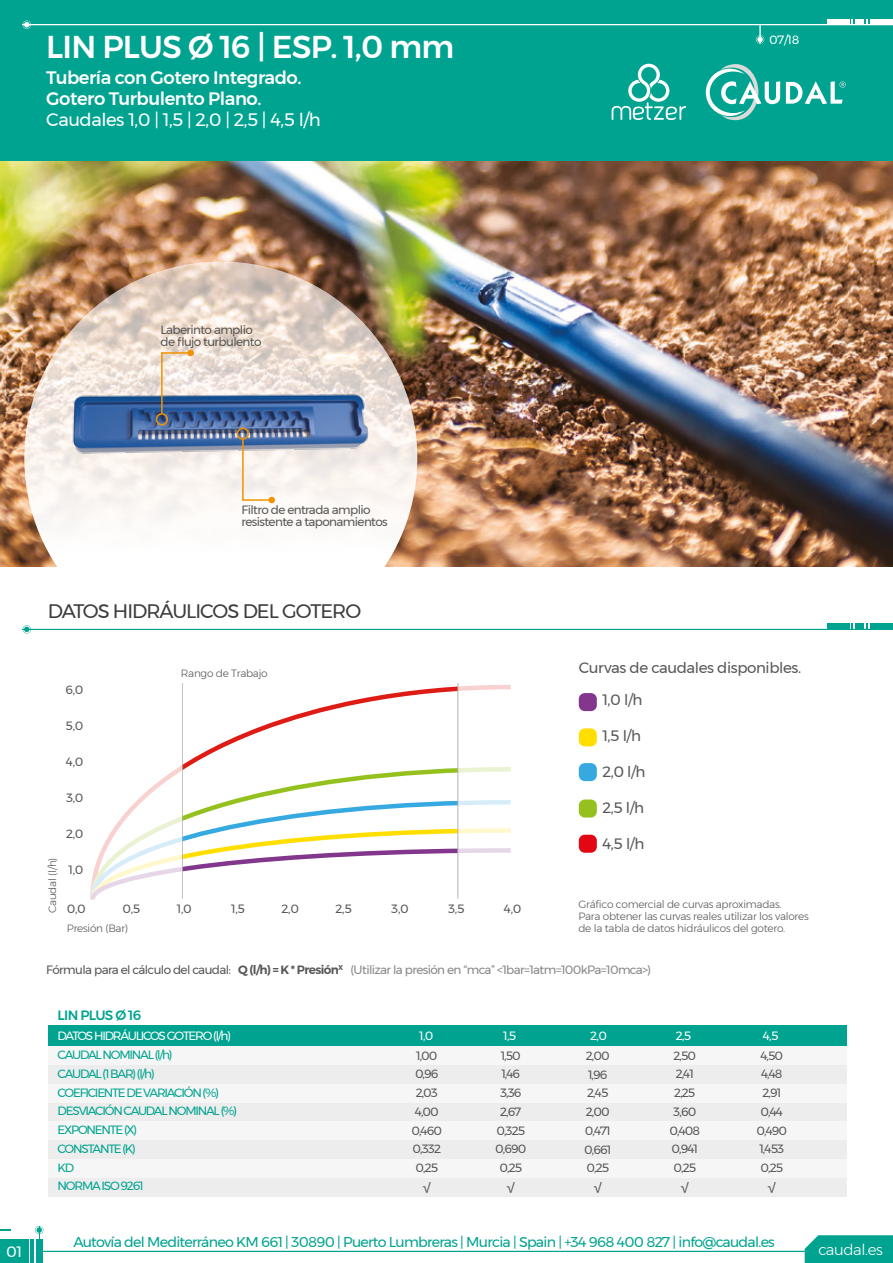
<style>
.page{position:relative;width:893px;height:1263px;background:#fff}
.page>*{position:absolute;margin:0;border:0;box-sizing:border-box;transform-origin:0 0}
.t1{font:500 31.5px "Montserrat";letter-spacing:-.025em;color:#fff}
.t2{font:19.5px "Montserrat";letter-spacing:-.05em;color:#3c3c3b}
.t3{font:500 18px/21px "Montserrat";letter-spacing:-.025em;color:#fff}
.t4{font:18px "Montserrat";letter-spacing:-.025em;color:#fff}
.t5{font:15px "Montserrat";letter-spacing:-.025em;color:#575756}
.t6{font:300 15px "Montserrat";letter-spacing:-.025em;color:#fff}
.t7{font:15px "Montserrat";color:#fff}
.t8{font:14.25px "Montserrat";letter-spacing:-.05em;color:#00a390}
.t9{font:500 13.5px "Montserrat";letter-spacing:-.05em;color:#00a390}
.t10{font:12px/18.8px "Montserrat";letter-spacing:-.075em;color:#575756;text-align:center}
.t11{font:12px/18.8px "Montserrat";letter-spacing:-.1em;color:#00a390}
.t12{font:12px/12px "Montserrat";letter-spacing:-.05em;color:#575756}
.t13{font:12px "Montserrat";letter-spacing:-.05em;color:#878787}
.t14{font:12px "Montserrat";letter-spacing:-.1em;color:#fff}
.t15{font:300 10.5px/12px "Montserrat";letter-spacing:-.025em;color:#575756}
.s1{color:#575756}
.s2{font-weight:600;color:#575756}
</style>
<div class="page">
<img style="left:0;top:161px;width:893px;height:405px">
<svg style="left:24px;top:262px;width:393px;height:392px"></svg>
<div style="left:0;top:0;width:893px;height:161px;background:#00a390"></div>
<hr style="left:23px;top:24px;width:870px;height:1px;background:#fff">
<svg style="left:23px;top:21px;width:8px;height:8px"></svg>
<div style="left:827px;top:19px;width:22px;height:6px;background:#fff"></div>
<div style="left:855px;top:19px;width:9px;height:6px;background:#fff"></div>
<div style="left:870px;top:19px;width:23px;height:6px;background:#fff"></div>
<svg style="left:706px;top:64px;width:74px;height:56px"></svg>
<svg style="left:786px;top:81px;width:60px;height:23px"></svg>
<svg style="left:756px;top:25px;width:8px;height:19px"></svg>
<svg style="left:805px;top:1235px;width:88px;height:28px;background:#0ba794"></svg>
<div style="left:0;top:1240px;width:29px;height:23px;background:#00a390"></div>
<div style="left:36px;top:1240px;width:7px;height:23px;background:#00a390"></div>
<hr style="left:30px;top:1240px;width:4px;height:23px;background:#00a390">
<svg style="left:35px;top:1226px;width:8px;height:14px"></svg>
<hr style="left:40px;top:1251px;width:767px;height:1px;background:#00a390">
<div style="left:827px;top:623px;width:22px;height:6px;background:#00a390"></div>
<div style="left:855px;top:623px;width:9px;height:6px;background:#00a390"></div>
<div style="left:870px;top:623px;width:23px;height:6px;background:#00a390"></div>
<svg style="left:866px;top:623px;width:2px;height:6px"></svg>
<svg style="left:612px;top:64px;width:74px;height:56px"></svg>
<hr style="left:23px;top:629px;width:870px;height:1px;background:#00a390">
<svg style="left:23px;top:625px;width:8px;height:8px"></svg>
<div style="left:48px;top:1159px;width:798px;height:19px;background:#f6f6f6"></div>
<div style="left:48px;top:1178px;width:799px;height:18px;background:#ededed"></div>
<div style="left:48px;top:1025px;width:798px;height:21px;background:#00a390"></div>
<div style="left:48px;top:1046px;width:798px;height:19px;background:#f6f6f6"></div>
<div style="left:48px;top:1065px;width:798px;height:19px;background:#ededed"></div>
<div style="left:48px;top:1084px;width:798px;height:19px;background:#f6f6f6"></div>
<div style="left:48px;top:1103px;width:798px;height:18px;background:#ededed"></div>
<div style="left:48px;top:1121px;width:798px;height:19px;background:#f6f6f6"></div>
<div style="left:48px;top:1140px;width:798px;height:19px;background:#ededed"></div>
<img style="left:62px;top:387px;width:311px;height:71px">
<div style="left:156px;top:413px;width:12px;height:12px;border:2px solid #f39200;border-radius:50%"></div>
<svg style="left:160px;top:351px;width:30px;height:64px"></svg>
<div style="left:187px;top:350px;width:7px;height:6px;background:#f39200;border-radius:50%"></div>
<div style="left:237px;top:428px;width:12px;height:12px;border:2px solid #f39200;border-radius:50%"></div>
<svg style="left:241px;top:437px;width:30px;height:65px"></svg>
<div style="left:268px;top:497px;width:7px;height:6px;background:#f39200;border-radius:50%"></div>
<div style="left:579px;top:693px;width:18px;height:18px;background:#82368c;border-radius:6px"></div>
<div style="left:579px;top:728px;width:18px;height:18px;background:#ffde00;border-radius:6px"></div>
<div style="left:579px;top:763px;width:18px;height:18px;background:#36a9e1;border-radius:6px"></div>
<div style="left:579px;top:799px;width:18px;height:18px;background:#95c11f;border-radius:6px"></div>
<div style="left:579px;top:835px;width:18px;height:18px;background:#e30613;border-radius:6px"></div>
<svg style="left:183px;top:686px;width:274px;height:79px"></svg>
<svg style="left:183px;top:765px;width:274px;height:33px"></svg>
<svg style="left:182px;top:798px;width:276px;height:101px"></svg>
<hr style="left:182px;top:683px;width:1px;height:215px;background:#b3b2b2">
<hr style="left:457px;top:683px;width:1px;height:215px;background:#b3b2b2">
<h1 class="t1" style="left:46px;top:23px;width:409px">LIN PLUS Ø 16 | ESP. 1,0 mm</h1>
<h3 class="t3" style="left:46px;top:67px;width:257px">Tubería con Gotero Integrado.<br>Gotero Turbulento Plano.</h3>
<h3 class="t4" style="left:46px;top:106px;width:276px">Caudales 1,0 | 1,5 | 2,0 | 2,5 | 4,5 l/h</h3>
<p class="t14" style="left:769px;top:30px;width:32px">07/18</p>
<p class="t12" style="left:160px;top:323px;width:102px">Laberinto amplio de flujo turbulento</p>
<p class="t12" style="left:242px;top:503px;width:148px">Filtro de entrada amplio resistente a taponamientos</p>
<h2 class="t2" style="left:48px;top:596px;width:315px">DATOS HIDRÁULICOS DEL GOTERO</h2>
<p class="t15" style="left:46px;top:913px;width:57px;rotate:-90deg">Caudal (l/h)</p>
<p class="t12" style="left:65px;top:684px;width:20px">6,0</p>
<p class="t12" style="left:66px;top:720px;width:19px">5,0</p>
<p class="t12" style="left:66px;top:756px;width:19px">4,0</p>
<p class="t12" style="left:66px;top:792px;width:19px">3,0</p>
<p class="t12" style="left:66px;top:828px;width:19px">2,0</p>
<p class="t12" style="left:69px;top:864px;width:16px">1,0</p>
<p class="t15" style="left:181px;top:667px;width:88px">Rango de Trabajo</p>
<p class="t12" style="left:67px;top:903px;width:20px">0,0</p>
<p class="t12" style="left:122px;top:903px;width:19px">0,5</p>
<p class="t12" style="left:177px;top:903px;width:16px">1,0</p>
<p class="t12" style="left:231px;top:903px;width:15px">1,5</p>
<p class="t12" style="left:282px;top:903px;width:19px">2,0</p>
<p class="t12" style="left:336px;top:903px;width:18px">2,5</p>
<p class="t12" style="left:391px;top:903px;width:19px">3,0</p>
<p class="t12" style="left:448px;top:903px;width:18px">3,5</p>
<p class="t12" style="left:504px;top:903px;width:19px">4,0</p>
<p class="t15" style="left:67px;top:922px;width:63px">Presión (Bar)</p>
<p class="t5" style="left:579px;top:656px;width:224px">Curvas de caudales disponibles.</p>
<p class="t5" style="left:602px;top:688px;width:42px">1,0 l/h</p>
<p class="t5" style="left:602px;top:724px;width:40px">1,5 l/h</p>
<p class="t5" style="left:602px;top:760px;width:45px">2,0 l/h</p>
<p class="t5" style="left:602px;top:796px;width:43px">2,5 l/h</p>
<p class="t5" style="left:602px;top:832px;width:43px">4,5 l/h</p>
<p class="t15" style="left:578px;top:898px;width:232px">Gráfico comercial de curvas aproximadas.<br>Para obtener las curvas reales utilizar los valores de la tabla de datos hidráulicos del gotero.</p>
<p class="t13" style="left:46px;top:960px;width:606px"><span class="s1">Fórmula para el cálculo del caudal:</span> <span class="s2">Q (l/h) = K * Presión</span><sup>X</sup> (Utilizar la presión en “mca” &lt;1bar=1atm=100kPa=10mca&gt;)</p>
<p class="t9" style="left:58px;top:1005px;width:85px">LIN PLUS Ø 16</p>
<p class="t14" style="left:58px;top:1027px;width:175px">DATOS HIDRÁULICOS GOTERO (l/h)</p>
<p class="t11" style="left:58px;top:1045px;width:181px">CAUDAL NOMINAL (l/h)<br>CAUDAL (1 BAR) (l/h)<br>COEFICIENTE DE VARIACIÓN (%)<br>DESVIACIÓN CAUDAL NOMINAL (%)<br>EXPONENTE (X)<br>CONSTANTE (K)<br>KD<br>NORMA ISO 9261</p>
<p class="t14" style="left:419px;top:1027px;width:16px">1,0</p>
<p class="t10" style="left:411px;top:1046px;width:32px">1,00<br>0,96<br>2,03<br>4,00<br>0,460<br>0,332<br>0,25 √</p>
<p class="t14" style="left:503px;top:1027px;width:15px">1,5</p>
<p class="t10" style="left:495px;top:1046px;width:33px">1,50<br>1,46<br>3,36<br>2,67<br>0,325<br>0,690<br>0,25 √</p>
<p class="t14" style="left:590px;top:1027px;width:18px">2,0</p>
<p class="t14" style="left:676px;top:1027px;width:17px">2,5</p>
<p class="t14" style="left:763px;top:1027px;width:17px">4,5</p>
<p class="t10" style="left:584px;top:1046px;width:29px">2,00<br>1,96<br>2,45<br>2,00<br>0,471<br>0,661<br>0,25 √</p>
<p class="t10" style="left:669px;top:1046px;width:32px">2,50<br>2,41<br>2,25<br>3,60<br>0,408<br>0,941<br>0,25 √</p>
<p class="t10" style="left:756px;top:1046px;width:32px">4,50<br>4,48<br>2,91<br>0,44<br>0,490<br>1,453<br>0,25 √</p>
<p class="t8" style="left:74px;top:1231px;width:703px">Autovía del Mediterráneo KM 661 | 30890 | Puerto Lumbreras | Murcia | Spain | +34 968 400 827 | info@caudal.es</p>
<p class="t7" style="left:6px;top:1240px;width:17px">01</p>
<p class="t6" style="left:818px;top:1238px;width:66px">caudal.es</p>
</div>
